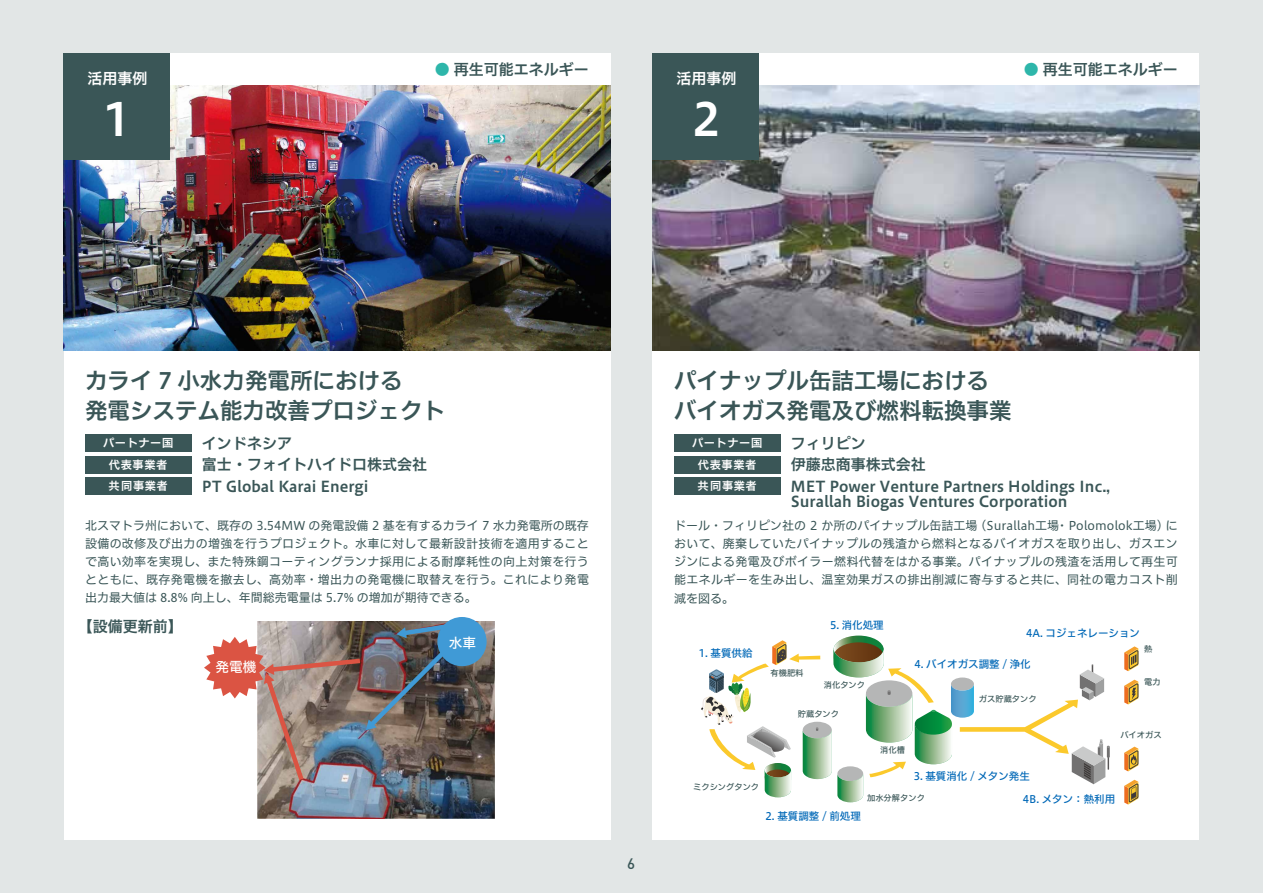
<style>
.page{position:relative;width:1263px;height:893px;background:#e2e6e6}
.page>*{position:absolute;margin:0;border:0;box-sizing:border-box;transform-origin:0 0}
.t1{font:45px "Hiragino UD Sans F Std W6";color:#fff}
.t2{font:22.5px/30px "Hiragino UD Sans F Std W6";color:#3a5657}
.t3{font:15px/21.3px "Hiragino UD Sans F Std W6";color:#3a5657}
.t4{font:15px "Hiragino UD Sans F Std W6";color:#fff}
.t5{font:500 15px "DIN Pro";color:#3a5657}
.t6{font:13.65px "Hiragino UD Sans F Std W5";color:#fff}
.t7{font:12px/18px "Hiragino UD Sans F Std W4";letter-spacing:.025em;color:#3a5657;text-align:justify}
.t8{font:11.25px "Hiragino UD Sans F Std W6";letter-spacing:.05em;color:#fff}
.t9{font:10.5px "Hiragino UD Sans F Std W5";color:#0068b7}
.t10{font:8.25px "Hiragino UD Sans F Std W5";color:#3a5657}
.s1{color:#2eb6aa}
</style>
<div class="page">
<div style="left:64px;top:53px;width:546px;height:787px;background:#fff"></div>
<div style="left:653px;top:53px;width:546px;height:787px;background:#fff"></div>
<img style="left:257px;top:621px;width:237px;height:198px">
<img style="left:204px;top:621px;width:258px;height:164px">
<svg style="left:1124px;top:747px;width:14px;height:24px"></svg>
<svg style="left:1124px;top:646px;width:14px;height:25px"></svg>
<svg style="left:1124px;top:680px;width:14px;height:24px"></svg>
<svg style="left:1124px;top:780px;width:14px;height:24px"></svg>
<svg style="left:701px;top:636px;width:409px;height:166px"></svg>
<div style="left:437px;top:617px;width:50px;height:49px;background:#409ad6;border-radius:50%"></div>
<img style="left:64px;top:85px;width:546px;height:266px">
<img style="left:653px;top:85px;width:546px;height:266px">
<div style="left:64px;top:53px;width:106px;height:106px;background:#3a5657"></div>
<div style="left:653px;top:53px;width:106px;height:106px;background:#3a5657"></div>
<div style="left:85px;top:477px;width:106px;height:17px;background:#3a5657"></div>
<div style="left:85px;top:456px;width:106px;height:17px;background:#3a5657"></div>
<div style="left:85px;top:435px;width:106px;height:17px;background:#3a5657"></div>
<div style="left:674px;top:477px;width:106px;height:17px;background:#3a5657"></div>
<div style="left:674px;top:456px;width:106px;height:17px;background:#3a5657"></div>
<div style="left:674px;top:435px;width:106px;height:17px;background:#3a5657"></div>
<p class="t4" style="left:88px;top:67px;width:62px">活用事例</p>
<h1 class="t1" style="left:103px;top:84px;width:29px">1</h1>
<p class="t3" style="left:435px;top:58px;width:155px"><span class="s1">●</span> 再生可能エネルギー</p>
<p class="t3" style="left:1024px;top:58px;width:155px"><span class="s1">●</span> 再生可能エネルギー</p>
<p class="t4" style="left:677px;top:67px;width:61px">活用事例</p>
<h1 class="t1" style="left:692px;top:84px;width:29px">2</h1>
<h2 class="t2" style="left:85px;top:364px;width:361px">カライ 7 小水力発電所における<br>発電システム能力改善プロジェクト</h2>
<p class="t3" style="left:202px;top:453px;width:226px">富士・フォイトハイドロ株式会社</p>
<p class="t8" style="left:108px;top:477px;width:61px">共同事業者</p>
<p class="t3" style="left:202px;top:475px;width:168px">PT Global Karai Energi</p>
<p class="t3" style="left:202px;top:432px;width:91px">インドネシア</p>
<p class="t8" style="left:103px;top:435px;width:72px">パートナー国</p>
<p class="t8" style="left:109px;top:456px;width:60px">代表事業者</p>
<h2 class="t2" style="left:674px;top:364px;width:339px">パイナップル缶詰工場におけるバイオガス発電及び燃料転換事業</h2>
<p class="t8" style="left:692px;top:435px;width:72px">パートナー国</p>
<p class="t3" style="left:791px;top:432px;width:76px">フィリピン</p>
<p class="t8" style="left:698px;top:456px;width:60px">代表事業者</p>
<p class="t8" style="left:697px;top:477px;width:61px">共同事業者</p>
<p class="t3" style="left:791px;top:453px;width:321px">伊藤忠商事株式会社<br>MET Power Venture Partners Holdings Inc.,</p>
<p class="t3" style="left:791px;top:490px;width:278px">Surallah Biogas Ventures Corporation</p>
<p class="t7" style="left:85px;top:515px;width:505px">北スマトラ州において、既存の 3.54MW の発電設備 2 基を有するカライ 7 水力発電所の既存設備の改修及び出力の増強を行うプロジェクト。水車に対して最新設計技術を適用することで高い効率を実現し、また特殊鋼コーティングランナ採用による耐摩耗性の向上対策を行うとともに、既存発電機を撤去し、高効率・増出力の発電機に取替えを行う。これにより発電出力最大値は 8.8% 向上し、年間総売電量は 5.7% の増加が期待できる。</p>
<p class="t7" style="left:674px;top:516px;width:505px">ドール・フィリピン社の 2 か所のパイナップル缶詰工場 (Surallah工場･ Polomolok工場) において、廃棄していたパイナップルの残渣から燃料となるバイオガスを取り出し、ガスエンジンによる発電及びボイラー燃料代替をはかる事業。パイナップルの残渣を活用して再生可能エネルギーを生み出し、温室効果ガスの排出削減に寄与すると共に、同社の電力コスト削減を図る。</p>
<p class="t3" style="left:78px;top:615px;width:106px">【設備更新前】</p>
<p class="t6" style="left:449px;top:632px;width:29px">水車</p>
<p class="t9" style="left:699px;top:645px;width:55px">1. 基質供給</p>
<p class="t6" style="left:216px;top:657px;width:43px">発電機</p>
<p class="t10" style="left:770px;top:666px;width:34px">有機肥料</p>
<p class="t9" style="left:830px;top:617px;width:55px">5. 消化処理</p>
<p class="t10" style="left:824px;top:678px;width:43px">消化タンク</p>
<p class="t10" style="left:693px;top:781px;width:67px">ミクシングタンク</p>
<p class="t10" style="left:798px;top:708px;width:43px">貯蔵タンク</p>
<p class="t10" style="left:880px;top:743px;width:26px">消化槽</p>
<p class="t9" style="left:1026px;top:625px;width:116px">4A. コジェネレーション</p>
<p class="t9" style="left:914px;top:656px;width:118px">4. バイオガス調整 / 浄化</p>
<p class="t10" style="left:979px;top:693px;width:59px">ガス貯蔵タンク</p>
<p class="t9" style="left:914px;top:768px;width:118px">3. 基質消化 / メタン発生</p>
<p class="t10" style="left:1144px;top:642px;width:10px">熱</p>
<p class="t10" style="left:1144px;top:675px;width:18px">電力</p>
<p class="t10" style="left:1120px;top:729px;width:43px">バイオガス</p>
<p class="t5" style="left:627px;top:853px;width:9px">6</p>
<p class="t10" style="left:867px;top:791px;width:59px">加水分解タンク</p>
<p class="t9" style="left:766px;top:808px;width:97px">2. 基質調整 / 前処理</p>
<p class="t9" style="left:1023px;top:791px;width:94px">4B. メタン：熱利用</p>
</div>
